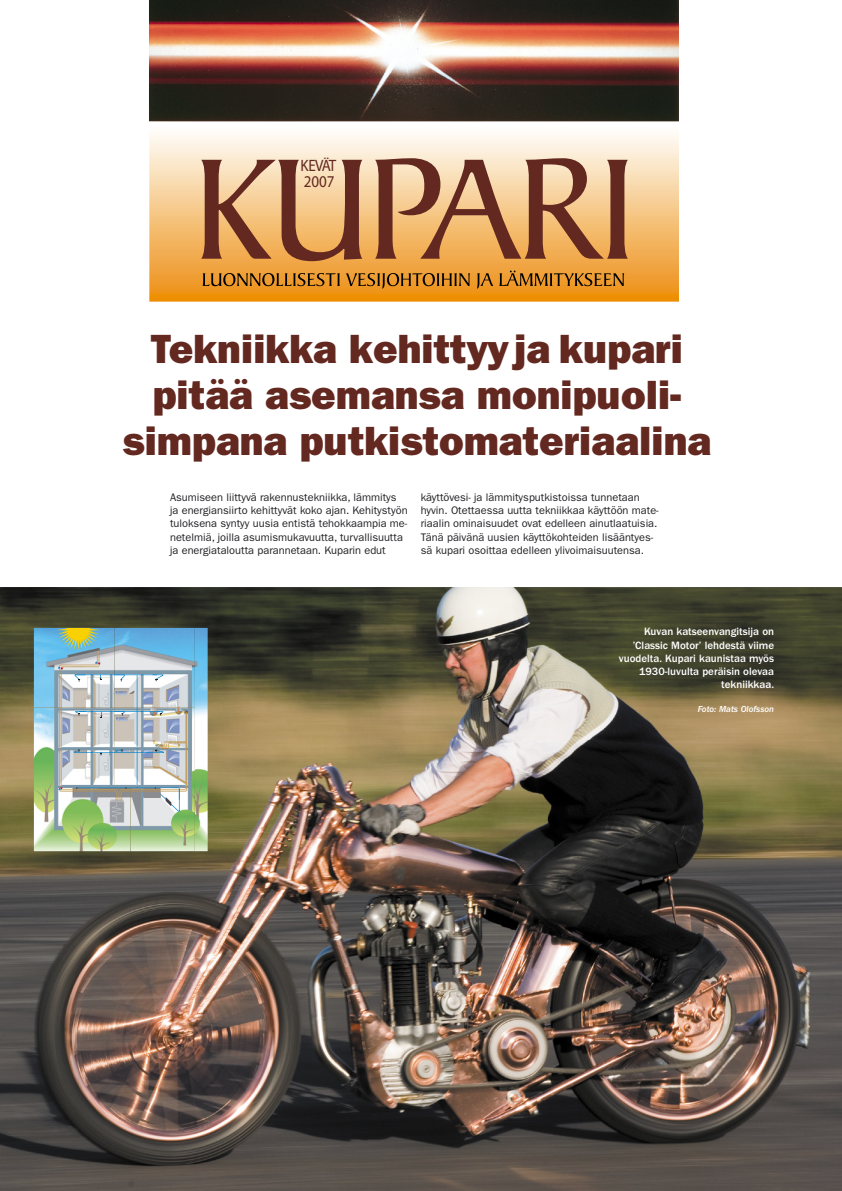
<style>
.page{position:relative;width:842px;height:1191px;background:#fff}
.page>*{position:absolute;margin:0;border:0;box-sizing:border-box;transform-origin:0 0}
.t1{font:41px/46px "ITC Franklin Gothic Std Hvy";color:#63281f;text-align:center}
.t2{font:500 16.5px/16px "Optima";color:#63281f;scale:.91 1}
.t3{font:11px/13.2px "ITC Franklin Gothic Std";color:#212125}
.t4{font:500 11px/13.2px "ITC Franklin Gothic Std";color:#fff;text-align:right}
.t5{font:9px "ITC Franklin Gothic Std Med It";color:#fff}
</style>
<div class="page">
<svg style="left:149px;top:134px;width:530px;height:168px;background:#f5c481"></svg>
<svg style="left:201px;top:160px;width:161px;height:101px;background:#be8c63"></svg>
<svg style="left:375px;top:158px;width:253px;height:101px;background:#bf8d63"></svg>
<svg style="left:203px;top:273px;width:137px;height:13px;background:#a76d21"></svg>
<svg style="left:346px;top:273px;width:124px;height:16px;background:#b27321"></svg>
<svg style="left:477px;top:273px;width:16px;height:16px"></svg>
<svg style="left:499px;top:270px;width:125px;height:16px;background:#b37626"></svg>
<img style="left:149px;top:0;width:530px;height:122px">
<img style="left:0;top:587px;width:842px;height:604px">
<img style="left:34px;top:628px;width:174px;height:223px">
<hr style="left:77px;top:787px;width:100px;height:1px;background:#0083cb">
<hr style="left:137px;top:675px;width:1px;height:113px;background:#0083cb">
<hr style="left:75px;top:674px;width:82px;height:1px;background:#0083cb">
<hr style="left:79px;top:711px;width:81px;height:1px;background:#0083cb">
<svg style="left:99px;top:674px;width:3px;height:7px"></svg>
<svg style="left:100px;top:711px;width:3px;height:7px"></svg>
<svg style="left:75px;top:711px;width:11px;height:5px"></svg>
<svg style="left:152px;top:674px;width:11px;height:9px"></svg>
<svg style="left:74px;top:674px;width:11px;height:9px"></svg>
<hr style="left:137px;top:785px;width:48px;height:2px;background:#7c99ab">
<hr style="left:62px;top:747px;width:75px;height:2px;background:#7c99ab">
<svg style="left:157px;top:711px;width:6px;height:5px"></svg>
<hr style="left:62px;top:785px;width:75px;height:2px;background:#7c99ab">
<svg style="left:114px;top:674px;width:11px;height:10px"></svg>
<div style="left:144px;top:792px;width:17px;height:6px;background:#8c8c90"></div>
<svg style="left:114px;top:711px;width:11px;height:5px"></svg>
<svg style="left:57px;top:628px;width:43px;height:22px"></svg>
<svg style="left:95px;top:661px;width:6px;height:4px"></svg>
<svg style="left:58px;top:666px;width:5px;height:4px"></svg>
<svg style="left:154px;top:787px;width:26px;height:24px"></svg>
<svg style="left:74px;top:747px;width:95px;height:9px"></svg>
<h2 class="t2" style="left:300px;top:158px;width:41px">KEVÄT<br>2007</h2>
<h1 class="t1" style="left:123px;top:326px;width:590px">Tekniikka kehittyy ja kupari pitää asemansa monipuoli&shy;simpana putkistomateriaalina</h1>
<p class="t3" style="left:170px;top:491px;width:239px">Asumiseen liittyvä rakennustekniikka, lämmitys ja energiansiirto kehittyvät koko ajan. Kehitystyön tuloksena syntyy uusia entistä tehokkaampia me&shy;netelmiä, joilla asumismukavuutta, turvallisuutta ja energiataloutta parannetaan. Kuparin edut</p>
<p class="t3" style="left:421px;top:491px;width:239px">käyttövesi- ja lämmitysputkistoissa tunnetaan hyvin. Otettaessa uutta tekniikkaa käyttöön mate&shy;riaalin ominaisuudet ovat edelleen ainutlaatuisia.<br>Tänä päivänä uusien käyttökohteiden lisääntyes&shy;sä kupari osoittaa edelleen ylivoimaisuutensa.</p>
<p class="t4" style="left:619px;top:625px;width:157px">Kuvan katseenvangitsija on ’Classic Motor’ lehdestä viime vuodelta. Kupari kaunistaa myös<br>1930-luvulta peräisin olevaa tekniikkaa.</p>
<p class="t5" style="left:698px;top:704px;width:78px">Foto: Mats Olofsson</p>
</div>
